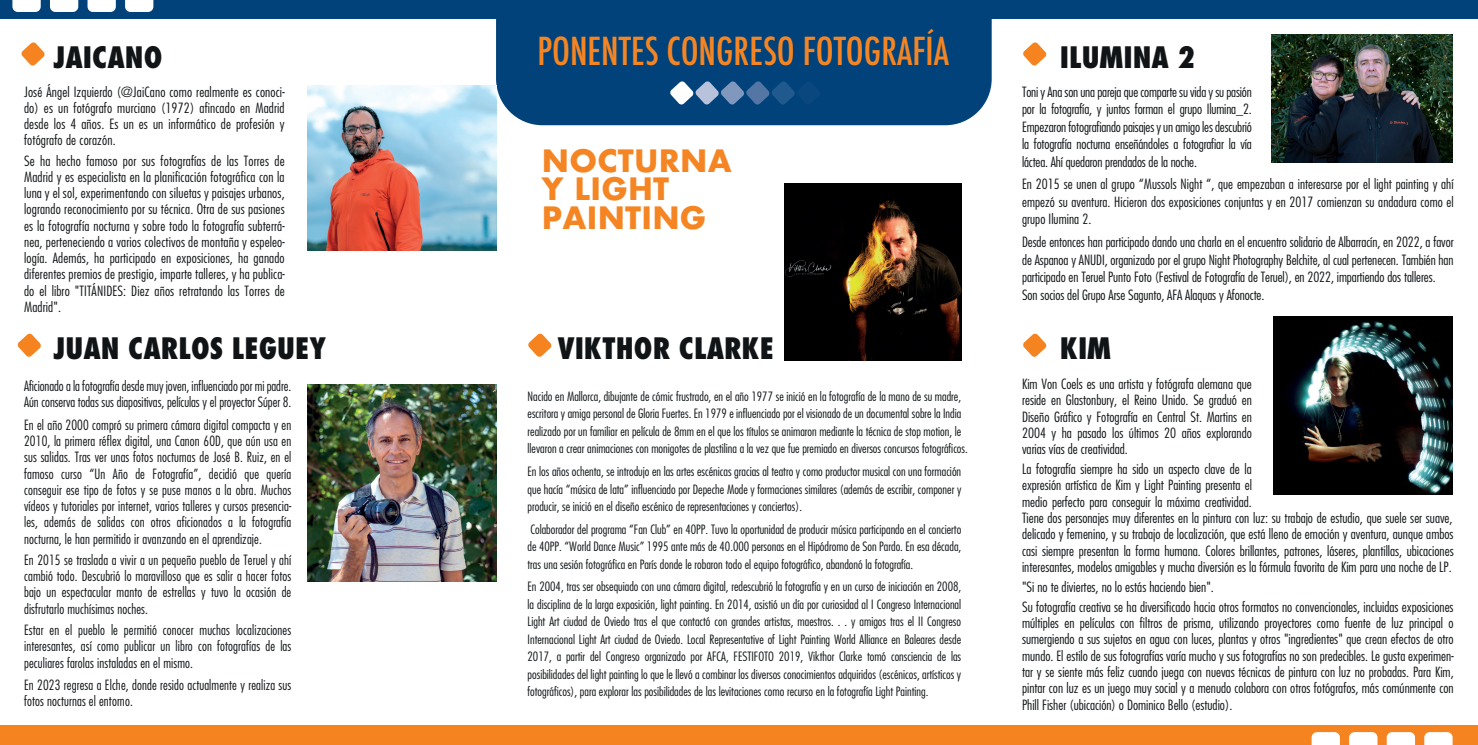
<style>
.page{position:relative;width:1478px;height:745px;background:#fff}
.page>*{position:absolute;margin:0;border:0;box-sizing:border-box;transform-origin:0 0}
.t1{font:500 condensed 37.5px "Futura";color:#f58523}
.t2{font:700 30px/28.6px "Futura";letter-spacing:.01em;color:#f58523}
.t3{font:800 condensed 28.75px "Futura";color:#111416}
.t4{font:300 condensed 13.75px/16.2px "Futura";color:#111416;text-align:justify;scale:1.05 1}
.t5{font:300 condensed 13.75px/16.2px "Futura";color:#111416;text-align:justify}
.t6{font:300 condensed 13.75px/17.5px "Futura";color:#111416;text-align:justify;scale:1.04 1}
.t7{font:300 condensed 12.5px/17.5px "Futura";color:#111416;text-align:justify;scale:1.04 1}
</style>
<div class="page">
<div style="left:496px;top:19px;width:495px;height:106px;background:#004279"></div>
<svg style="left:21px;top:42px;width:24px;height:24px"></svg>
<svg style="left:1023px;top:333px;width:23px;height:24px"></svg>
<svg style="left:17px;top:333px;width:24px;height:24px"></svg>
<svg style="left:1023px;top:42px;width:23px;height:24px"></svg>
<svg style="left:528px;top:333px;width:24px;height:24px"></svg>
<div style="left:0;top:0;width:1478px;height:19px;background:#004279"></div>
<div style="left:0;top:725px;width:1478px;height:19px;background:#f58420"></div>
<svg style="left:12px;top:0;width:29px;height:12px"></svg>
<svg style="left:50px;top:0;width:28px;height:12px"></svg>
<svg style="left:87px;top:0;width:29px;height:12px"></svg>
<svg style="left:125px;top:0;width:28px;height:12px"></svg>
<svg style="left:1311px;top:732px;width:29px;height:12px"></svg>
<svg style="left:1349px;top:732px;width:28px;height:12px"></svg>
<svg style="left:1386px;top:732px;width:29px;height:12px"></svg>
<svg style="left:1424px;top:732px;width:28px;height:12px"></svg>
<svg style="left:670px;top:81px;width:150px;height:24px"></svg>
<img style="left:1271px;top:35px;width:181px;height:127px">
<img style="left:307px;top:86px;width:189px;height:164px">
<img style="left:1273px;top:316px;width:179px;height:178px">
<img style="left:307px;top:384px;width:189px;height:196px">
<img style="left:784px;top:183px;width:177px;height:177px">
<h3 class="t3" style="left:53px;top:38px;width:111px">JAICANO</h3>
<p class="t4" style="left:24px;top:83px;width:250px">José Ángel Izquierdo (@JaiCano como realmente es conoci&shy;do) es un fotógrafo murciano (1972) afincado en Madrid desde los 4 años. Es un es un informático de profesión y fotógrafo de corazón.</p>
<p class="t4" style="left:24px;top:152px;width:250px">Se ha hecho famoso por sus fotografías de las Torres de Madrid y es especialista en la planificación fotográfica con la luna y el sol, experimentando con siluetas y paisajes urbanos, logrando reconocimiento por su técnica. Otra de sus pasiones es la fotografía nocturna y sobre todo la fotografía subterrá&shy;nea, perteneciendo a varios colectivos de montaña y espeleo&shy;logía. Además, ha participado en exposiciones, ha ganado diferentes premios de prestigio, imparte talleres, y ha publica&shy;do el libro "TITÁNIDES: Diez años retratando las Torres de Madrid".</p>
<h1 class="t1" style="left:537px;top:27px;width:413px">PONENTES CONGRESO FOTOGRAFÍA</h1>
<h2 class="t2" style="left:542px;top:146px;width:191px">NOCTURNA<br>Y LIGHT<br>PAINTING</h2>
<h3 class="t3" style="left:1059px;top:38px;width:137px">ILUMINA 2</h3>
<p class="t6" style="left:1022px;top:83px;width:222px">Toni y Ana son una pareja que comparte su vida y su pasión por la fotografía, y juntos forman el grupo Ilumina_2.<br>Empezaron fotografiando paisajes y un amigo les descubrió la fotografía nocturna enseñándoles a fotografiar la vía láctea. Ahí quedaron prendados de la noche.</p>
<p class="t6" style="left:1022px;top:175px;width:416px">En 2015 se unen al grupo “Mussols Night “, que empezaban a interesarse por el light painting y ahí empezó su aventura. Hicieron dos exposiciones conjuntas y en 2017 comienzan su andadura como el grupo Ilumina 2.</p>
<p class="t6" style="left:1022px;top:233px;width:416px;text-align:left">Desde entonces han participado dando una charla en el encuentro solidario de Albarracín, en 2022, a favor de Aspanoa y ANUDI, organizado por el grupo Night Photography Belchite, al cual pertenecen. También han participado en Teruel Punto Foto (Festival de Fotografía de Teruel), en 2022, impartiendo dos talleres.<br>Son socios del Grupo Arse Sagunto, AFA Alaquas y Afonocte.</p>
<h3 class="t3" style="left:53px;top:329px;width:274px">JUAN CARLOS LEGUEY</h3>
<h3 class="t3" style="left:558px;top:329px;width:218px">VIKTHOR CLARKE</h3>
<h3 class="t3" style="left:1059px;top:329px;width:53px">KIM</h3>
<p class="t5" style="left:24px;top:377px;width:269px">Aficionado a la fotografía desde muy joven, influenciado por mi padre.<br>Aún conserva todas sus diapositivas, películas y el proyector Súper 8.</p>
<p class="t5" style="left:24px;top:416px;width:269px">En el año 2000 compró su primera cámara digital compacta y en 2010, la primera réflex digital, una Canon 60D, que aún usa en sus salidas. Tras ver unas fotos nocturnas de José B. Ruiz, en el famoso curso “Un Año de Fotografía”, decidió que quería conseguir ese tipo de fotos y se puse manos a la obra. Muchos vídeos y tutoriales por internet, varios talleres y cursos presencia&shy;les, además de salidas con otros aficionados a la fotografía nocturna, le han permitido ir avanzando en el aprendizaje.</p>
<p class="t5" style="left:24px;top:551px;width:269px">En 2015 se traslada a vivir a un pequeño pueblo de Teruel y ahí cambió todo. Descubrió lo maravilloso que es salir a hacer fotos bajo un espectacular manto de estrellas y tuvo la ocasión de disfrutarlo muchísimas noches.</p>
<p class="t5" style="left:24px;top:621px;width:269px">Estar en el pueblo le permitió conocer muchas localizaciones interesantes, así como publicar un libro con fotografías de las peculiares farolas instaladas en el mismo.</p>
<p class="t5" style="left:24px;top:676px;width:269px">En 2023 regresa a Elche, donde resido actualmente y realiza sus fotos nocturnas el entorno.</p>
<p class="t7" style="left:527px;top:387px;width:425px;text-align:left">Nacido en Mallorca, dibujante de cómic frustrado, en el año 1977 se inició en la fotografía de la mano de su madre, escritora y amiga personal de Gloria Fuertes. En 1979 e influenciado por el visionado de un documental sobre la India realizado por un familiar en película de 8mm en el que los títulos se animaron mediante la técnica de stop motion, le llevaron a crear animaciones con monigotes de plastilina a la vez que fue premiado en diversos concursos fotográficos.</p>
<p class="t7" style="left:527px;top:462px;width:418px">En los años ochenta, se introdujo en las artes escénicas gracias al teatro y como productor musical con una formación que hacía “música de lata” influenciado por Depeche Mode y formaciones similares (además de escribir, componer y producir, se inició en el diseño escénico de representaciones y conciertos).</p>
<p class="t7" style="left:527px;top:519px;width:418px">Colaborador del programa “Fan Club” en 40PP. Tuvo la oportunidad de producir música participando en el concierto de 40PP. “World Dance Music” 1995 ante más de 40.000 personas en el Hipódromo de Son Pardo. En esa década, tras una sesión fotográfica en París donde le robaron todo el equipo fotográfico, abandonó la fotografía.</p>
<p class="t7" style="left:527px;top:577px;width:418px">En 2004, tras ser obsequiado con una cámara digital, redescubrió la fotografía y en un curso de iniciación en 2008, la disciplina de la larga exposición, light painting. En 2014, asistió un día por curiosidad al I Congreso Internacional Light Art ciudad de Oviedo tras el que contactó con grandes artistas, maestros. . . y amigos tras el II Congreso Internacional Light Art ciudad de Oviedo. Local Representative of Light Painting World Alliance en Baleares desde 2017, a partir del Congreso organizado por AFCA, FESTIFOTO 2019, Vikthor Clarke tomó consciencia de las posibilidades del light painting lo que le llevó a combinar los diversos conocimientos adquiridos (escénicos, artísticos y fotográficos), para explorar las posibilidades de las levitaciones como recurso en la fotografía Light Painting.</p>
<p class="t4" style="left:1022px;top:375px;width:220px">Kim Von Coels es una artista y fotógrafa alemana que reside en Glastonbury, el Reino Unido. Se graduó en Diseño Gráfico y Fotografía en Central St. Martins en 2004 y ha pasado los últimos 20 años explorando varias vías de creatividad.</p>
<p class="t4" style="left:1022px;top:460px;width:412px;text-align:left">La fotografía siempre ha sido un aspecto clave de la<br>expresión artística de Kim y Light Painting presenta el<br>medio perfecto para conseguir la máxima creatividad.<br>Tiene dos personajes muy diferentes en la pintura con luz: su trabajo de estudio, que suele ser suave, delicado y femenino, y su trabajo de localización, que está lleno de emoción y aventura, aunque ambos casi siempre presentan la forma humana. Colores brillantes, patrones, láseres, plantillas, ubicaciones interesantes, modelos amigables y mucha diversión es la fórmula favorita de Kim para una noche de LP.</p>
<p class="t4" style="left:1022px;top:576px;width:412px;line-height:20px">"Si no te diviertes, no lo estás haciendo bien".<br>Su fotografía creativa se ha diversificado hacia otros formatos no convencionales, incluidas exposiciones</p>
<p class="t4" style="left:1022px;top:614px;width:412px">múltiples en películas con filtros de prisma, utilizando proyectores como fuente de luz principal o sumergiendo a sus sujetos en agua con luces, plantas y otros "ingredientes" que crean efectos de otro mundo. El estilo de sus fotografías varía mucho y sus fotografías no son predecibles. Le gusta experimen&shy;tar y se siente más feliz cuando juega con nuevas técnicas de pintura con luz no probadas. Para Kim, pintar con luz es un juego muy social y a menudo colabora con otros fotógrafos, más comúnmente con Phill Fisher (ubicación) o Dominico Bello (estudio).</p>
</div>
